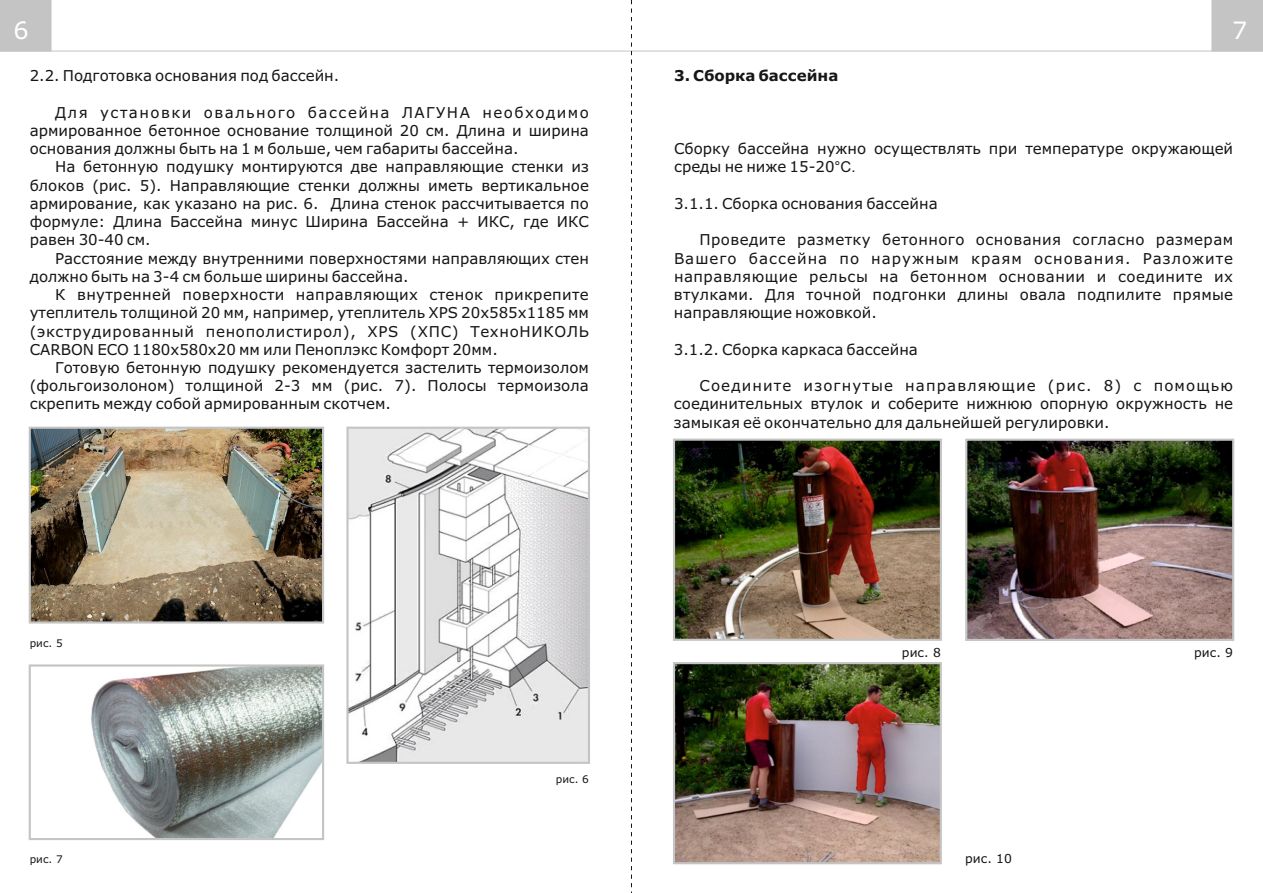
<style>
.page{position:relative;width:1263px;height:893px;background:#fff}
.page>*{position:absolute;margin:0;border:0;box-sizing:border-box;transform-origin:0 0}
.t1{font:24px "Verdana";color:#fff}
.t2{font:15px/18.3px "Verdana";color:#151616;text-align:justify}
.t3{font:700 15px "Verdana";color:#151616}
.t4{font:12.3px "Verdana";color:#151616}
.t5{font:10.5px "Verdana";color:#151616}
.s1{font-family:"Arial"}
</style>
<div class="page">
<hr style="left:631px;top:51px;width:632px;height:1px;background:#c4c4c5">
<div style="left:1211px;top:0;width:52px;height:51px;background:#c4c4c5"></div>
<hr style="left:0;top:51px;width:631px;height:1px;background:#c4c4c5">
<div style="left:0;top:0;width:51px;height:51px;background:#c4c4c5"></div>
<svg style="left:631px;top:0;width:1px;height:893px"></svg>
<img style="left:676px;top:442px;width:263px;height:196px">
<div style="left:673px;top:439px;width:269px;height:202px;border:2px solid #c4c4c5"></div>
<img style="left:968px;top:442px;width:263px;height:196px">
<div style="left:965px;top:439px;width:269px;height:202px;border:2px solid #c4c4c5"></div>
<img style="left:349px;top:430px;width:238px;height:331px">
<img style="left:676px;top:665px;width:263px;height:196px">
<div style="left:673px;top:662px;width:269px;height:202px;border:2px solid #c4c4c5"></div>
<div style="left:346px;top:427px;width:244px;height:337px;border:2px solid #c4c4c5"></div>
<img style="left:91px;top:667px;width:230px;height:170px">
<div style="left:29px;top:664px;width:295px;height:176px;border:2px solid #c4c4c5"></div>
<img style="left:32px;top:430px;width:289px;height:191px">
<div style="left:29px;top:427px;width:295px;height:197px;border:2px solid #c4c4c5"></div>
<h1 class="t1" style="left:13px;top:20px;width:17px">6</h1>
<h1 class="t1" style="left:1232px;top:20px;width:17px">7</h1>
<p class="t2" style="left:30px;top:68px;width:311px">2.2. Подготовка основания под бассейн.</p>
<p class="t2" style="left:30px;top:104px;width:561px;text-indent:26px">Для установки овального бассейна ЛАГУНА необходимо армированное бетонное основание толщиной 20 см. Длина и ширина основания должны быть на 1 м больше, чем габариты бассейна.</p>
<p class="t2" style="left:30px;top:159px;width:561px;text-indent:26px">На бетонную подушку монтируются две направляющие стенки из блоков (рис. 5). Направляющие стенки должны иметь вертикальное армирование, как указано на рис. 6. Длина стенок рассчитывается по формуле: Длина Бассейна минус Ширина Бассейна + ИКС, где ИКС равен 30-40 см.</p>
<p class="t2" style="left:30px;top:250px;width:561px;text-indent:26px">Расстояние между внутренними поверхностями направляющих стен должно быть на 3-4 см больше ширины бассейна.</p>
<p class="t2" style="left:30px;top:287px;width:561px;text-indent:26px">К внутренней поверхности направляющих стенок прикрепите утеплитель толщиной 20 мм, например, утеплитель XPS 20х585х1185 мм (экструдированный пенополистирол), XPS (ХПС) ТехноНИКОЛЬ CARBON ECO 1180x580x20 мм или Пеноплэкс Комфорт 20мм.</p>
<p class="t2" style="left:30px;top:360px;width:561px;text-indent:26px">Готовую бетонную подушку рекомендуется застелить термоизолом (фольгоизолоном) толщиной 2-3 мм (рис. 7). Полосы термоизола скрепить между собой армированным скотчем.</p>
<p class="t5" style="left:30px;top:639px;width:35px">рис. 5</p>
<p class="t5" style="left:30px;top:855px;width:35px">рис. 7</p>
<p class="t5" style="left:556px;top:775px;width:35px">рис. 6</p>
<p class="t3" style="left:674px;top:70px;width:166px">3. Сборка бассейна</p>
<p class="t2" style="left:674px;top:141px;width:561px">Сборку бассейна нужно осуществлять при температуре окружающей среды не ниже 15-20<span class="s1">°C.</span></p>
<p class="t2" style="left:674px;top:196px;width:265px">3.1.1. Сборка основания бассейна</p>
<p class="t2" style="left:674px;top:232px;width:561px;text-indent:26px">Проведите разметку бетонного основания согласно размерам Вашего бассейна по наружным краям основания. Разложите направляющие рельсы на бетонном основании и соедините их втулками. Для точной подгонки длины овала подпилите прямые направляющие ножовкой.</p>
<p class="t2" style="left:674px;top:341px;width:245px">3.1.2. Сборка каркаса бассейна</p>
<p class="t2" style="left:674px;top:378px;width:561px;text-indent:26px">Соедините изогнутые направляющие (рис. 8) с помощью соединительных втулок и соберите нижнюю опорную окружность не замыкая её окончательно для дальнейшей регулировки.</p>
<p class="t4" style="left:902px;top:647px;width:40px">рис. 8</p>
<p class="t4" style="left:1194px;top:647px;width:40px">рис. 9</p>
<p class="t4" style="left:965px;top:854px;width:48px">рис. 10</p>
</div>
